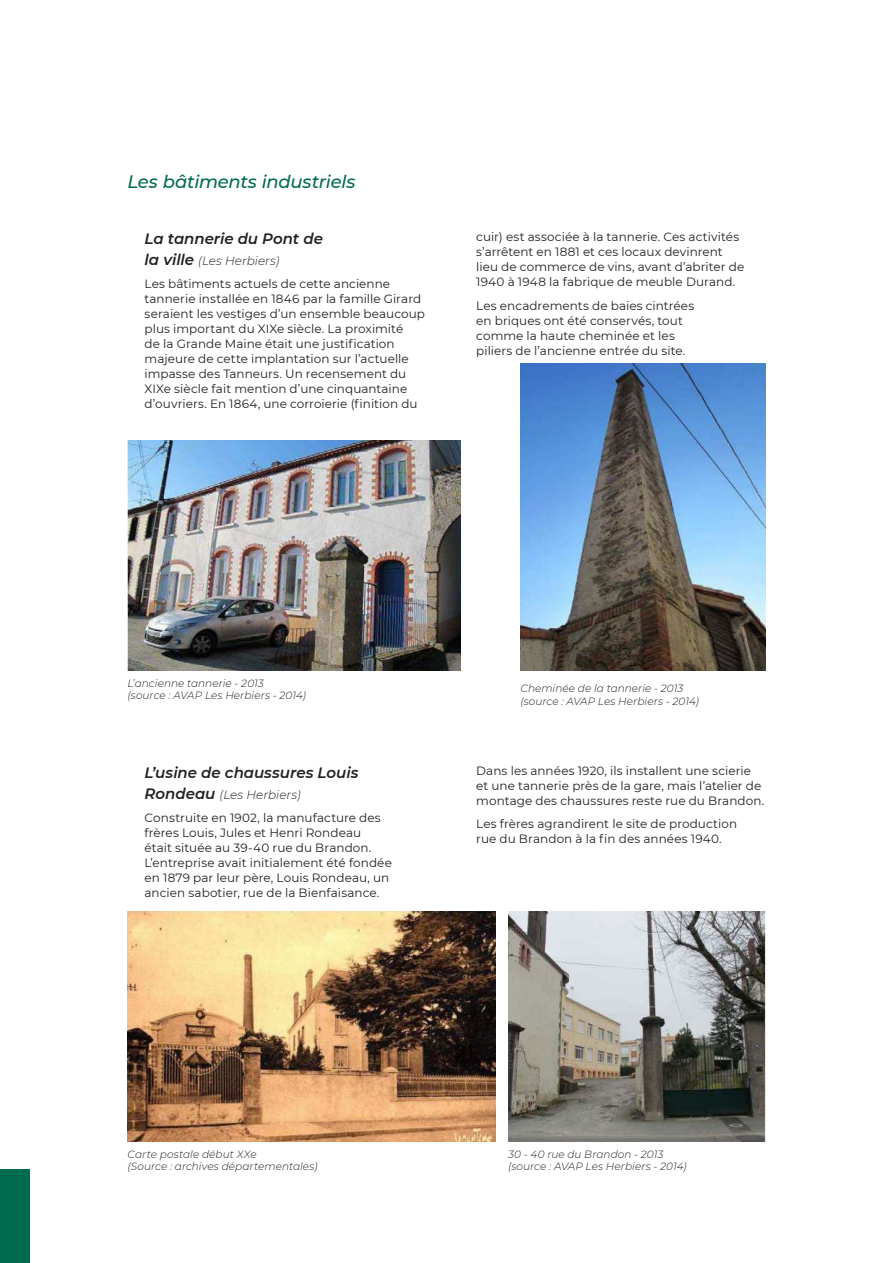
<style>
.page{position:relative;width:893px;height:1263px;background:#fff}
.page>*{position:absolute;margin:0;border:0;box-sizing:border-box;transform-origin:0 0}
.t1{font:italic 500 18px "Montserrat";letter-spacing:-.015em;color:#016b4f}
.t2{font:italic 600 15px "Montserrat";letter-spacing:-.005em;color:#231f20}
.t3{font:12px/15px "Montserrat";letter-spacing:.005em;color:#231f20}
.t4{font:italic 300 10.5px/12.6px "Montserrat";letter-spacing:.005em;color:#231f20}
.s1{font-weight:600;font-style:italic;font-size:15px}
.s2{font-weight:300;font-style:italic}
</style>
<div class="page">
<div style="left:0;top:1169px;width:30px;height:94px;background:#016b4f"></div>
<img style="left:128px;top:441px;width:333px;height:230px">
<img style="left:520px;top:364px;width:245px;height:307px">
<img style="left:128px;top:912px;width:367px;height:229px">
<img style="left:508px;top:912px;width:257px;height:229px">
<h1 class="t1" style="left:128px;top:174px;width:229px">Les b‚timents industriels</h1>
<p class="t2" style="left:145px;top:231px;width:180px">La tannerie du Pont de</p>
<p class="t3" style="left:145px;top:249px;width:247px;line-height:23.5px"><span class="s1">la ville</span> <span class="s2">(Les Herbiers)<br></span>Les b‚timents actuels de cette ancienne</p>
<p class="t3" style="left:145px;top:292px;width:282px">tannerie installÈe en 1846 par la famille Girard seraient les vestiges díun ensemble beaucoup plus important du XIXe siËcle. La proximitÈ<br>de la Grande Maine était une justi昀椀cation majeure de cette implantation sur líactuelle impasse des Tanneurs. Un recensement du XIXe siËcle fait mention díune cinquantaine d’ouvriers. En 1864, une corroierie (昀椀nition du</p>
<p class="t3" style="left:476px;top:230px;width:270px">cuir) est associÈe ‡ la tannerie. Ces activitÈs síarrÍtent en 1881 et ces locaux devinrent lieu de commerce de vins, avant díabriter de 1940 ‡ 1948 la fabrique de meuble Durand.</p>
<p class="t3" style="left:476px;top:298px;width:219px">Les encadrements de baies cintrÈes en briques ont ÈtÈ conservÈs, tout comme la haute cheminÈe et les piliers de líancienne entrÈe du site.</p>
<p class="t4" style="left:128px;top:677px;width:180px">Líancienne tannerie - 2013<br>(source : AVAP Les Herbiers - 2014)</p>
<p class="t2" style="left:145px;top:764px;width:215px">Líusine de chaussures Louis</p>
<p class="t3" style="left:145px;top:783px;width:238px;line-height:23.5px"><span class="s1">Rondeau</span> <span class="s2">(Les Herbiers)<br></span>Construite en 1902, la manufacture des</p>
<p class="t3" style="left:145px;top:825px;width:249px">frËres Louis, Jules et Henri Rondeau<br>Ètait situÈe au 39-40 rue du Brandon.<br>Líentreprise avait initialement ÈtÈ fondÈe en 1879 par leur pËre, Louis Rondeau, un ancien sabotier, rue de la Bienfaisance.</p>
<p class="t4" style="left:520px;top:682px;width:180px">CheminÈe de la tannerie - 2013 (source : AVAP Les Herbiers - 2014)</p>
<p class="t3" style="left:476px;top:763px;width:290px">Dans les annÈes 1920, ils installent une scierie et une tannerie prËs de la gare, mais líatelier de montage des chaussures reste rue du Brandon.</p>
<p class="t3" style="left:476px;top:817px;width:262px">Les frËres agrandirent le site de production rue du Brandon à la 昀椀n des années 1940.</p>
<p class="t4" style="left:128px;top:1148px;width:191px">Carte postale dÈbut XXe<br>(Source : archives dÈpartementales)</p>
<p class="t4" style="left:508px;top:1148px;width:180px">30 - 40 rue du Brandon - 2013 (source : AVAP Les Herbiers - 2014)</p>
</div>
